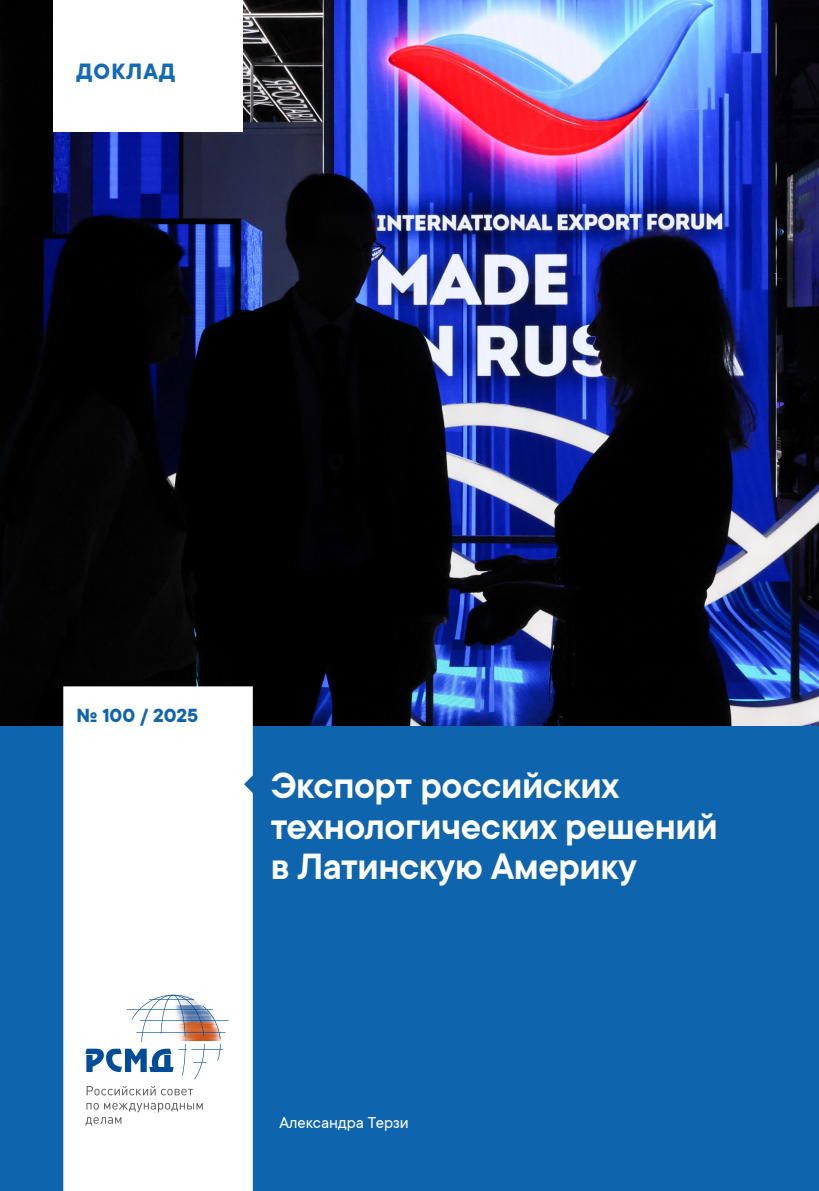
<style>
.page{position:relative;width:819px;height:1191px;background:#fff}
.page>*{position:absolute;margin:0;border:0;box-sizing:border-box;transform-origin:0 0}
.t1{font:600 40.25px/40.2px "TT Commons";letter-spacing:-.01em;color:#fff}
.t2{font:700 24.5px "TT Commons";letter-spacing:.05em;color:#136ab5}
.t3{font:700 21px "TT Commons";color:#0e64ad}
.t4{font:17.5px "TT Commons";color:#fff}
</style>
<div class="page">
<img style="left:0;top:0;width:819px;height:726px">
<div style="left:53px;top:0;width:190px;height:132px;background:#fff"></div>
<div style="left:0;top:726px;width:819px;height:465px;background:#0e64ad"></div>
<div style="left:63px;top:686px;width:190px;height:505px;background:#fff"></div>
<img style="left:165px;top:993px;width:58px;height:47px">
<hr style="left:140px;top:1020px;width:88px;height:1px;background:#004c97">
<hr style="left:137px;top:1032px;width:88px;height:1px;background:#004c97">
<hr style="left:191px;top:1049px;width:32px;height:1px;background:#004c97">
<svg style="left:85px;top:994px;width:136px;height:85px;background:#d3d9e2"></svg>
<svg style="left:87px;top:1086px;width:106px;height:9px"></svg>
<svg style="left:85px;top:1103px;width:118px;height:22px;background:#e7e7e7"></svg>
<p class="t2" style="left:76px;top:58px;width:100px">ДОКЛАД</p>
<p class="t3" style="left:76px;top:704px;width:123px">No 100 / 2025</p>
<p class="t1" style="left:271px;top:766px;width:448px">Экспорт российских технологических решений в Латинскую Америку</p>
<p class="t4" style="left:279px;top:1113px;width:131px">Александра Терзи</p>
</div>
